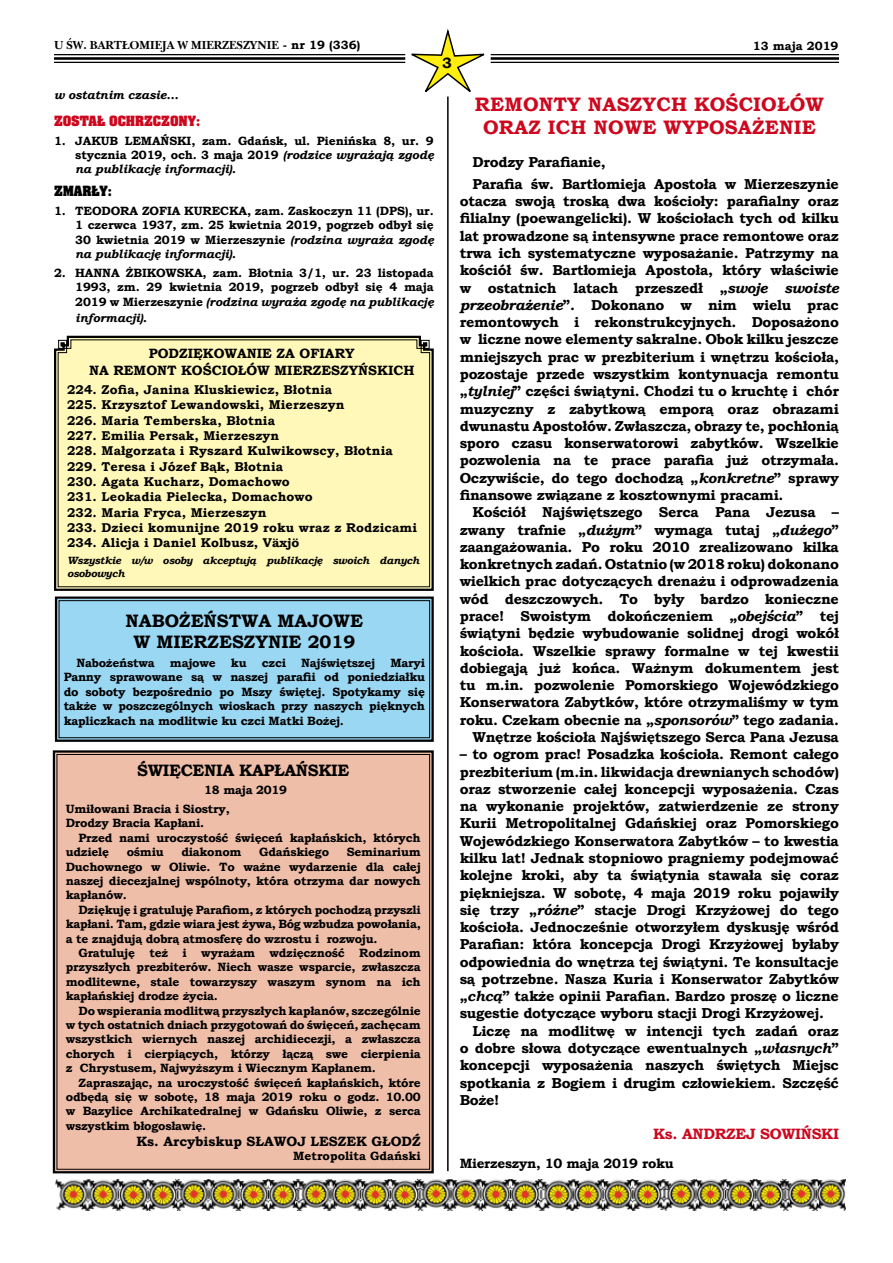
<style>
.page{position:relative;width:893px;height:1263px;background:#fff}
.page>*{position:absolute;margin:0;border:0;box-sizing:border-box;transform-origin:0 0}
.t1{font:700 19.5px/23.4px "Bookman Old Style";letter-spacing:.01em;color:#cd071e;text-align:center}
.t2{font:700 18px/21.6px "Bookman Old Style";color:#000;text-align:center}
.t3{font:700 16.5px "Bookman Old Style";letter-spacing:-.02em;color:#000}
.t4{font:700 15px "Bookman Old Style";letter-spacing:-.02em;color:#cd071e}
.t5{font:700 15px "Bookman Old Style";color:#000}
.t6{font:700 14.4px/17.2px "Bookman Old Style";letter-spacing:-.02em;color:#000;text-align:justify}
.t7{font:700 13.5px/16.2px "Bookman Old Style";color:#000;text-align:center}
.t8{font:700 13.5px "Bookman Old Style";letter-spacing:-.02em;color:#000}
.t9{font:700 12.75px/15.3px "Bookman Old Style";letter-spacing:.01em;color:#000}
.t10{font:700 12px/14.4px "Bookman Old Style";letter-spacing:-.02em;color:#000;text-align:justify}
.t11{font:700 12px "Nebraska";color:#000}
.t12{font:italic 700 12px "Bookman Old Style";letter-spacing:-.01em;color:#000}
.t13{font:700 12px "Bookman Old Style";color:#000}
.t14{font:700 12px "Aardvark";letter-spacing:-.01em;color:#cd071e}
.t15{font:700 12px "Aardvark";letter-spacing:-.01em;color:#000}
.t16{font:italic 700 10.5px/12.6px "Bookman Old Style";letter-spacing:-.02em;color:#000}
.s1{font-family:"Bookman Old Style"}
.s2{font-style:italic}
</style>
<div class="page">
<hr style="left:54px;top:54px;width:351px;height:1px;background:#000">
<hr style="left:54px;top:57px;width:351px;height:3px;background:#000">
<hr style="left:54px;top:62px;width:351px;height:1px;background:#000">
<hr style="left:491px;top:54px;width:348px;height:1px;background:#000">
<hr style="left:491px;top:57px;width:348px;height:3px;background:#000">
<hr style="left:491px;top:62px;width:348px;height:1px;background:#000">
<svg style="left:405px;top:28px;width:86px;height:69px"></svg>
<img style="left:55px;top:1179px;width:790px;height:31px">
<hr style="left:447px;top:97px;width:2px;height:1074px;background:#000">
<svg style="left:54px;top:335px;width:380px;height:256px;background:#646253"></svg>
<div style="left:57px;top:339px;width:373px;height:248px;background:#fff8b9"></div>
<svg style="left:54px;top:596px;width:380px;height:146px;background:#93cde7"></svg>
<div style="left:59px;top:600px;width:371px;height:138px;border:1px solid #000"></div>
<div style="left:52px;top:750px;width:382px;height:424px;background:#efbea8"></div>
<div style="left:57px;top:754px;width:373px;height:415px;border:1px solid #000"></div>
<p class="t11" style="left:54px;top:38px;width:308px">U ŒW. BART£OMIEJA W MIERZESZYNIE <span class="s1">- nr 19 (336)</span></p>
<p class="t13" style="left:753px;top:38px;width:87px">13 maja 2019</p>
<p class="t5" style="left:442px;top:52px;width:11px">3</p>
<p class="t12" style="left:54px;top:86px;width:126px">w ostatnim czasie...</p>
<p class="t14" style="left:54px;top:113px;width:148px">ZOSTAŁ OCHRZCZONY:</p>
<p class="t10" style="left:75px;top:133px;width:360px;text-indent:-21px">1. JAKUB LEMAŃSKI, zam. Gdańsk, ul. Pienińska 8, ur. 9 stycznia 2019, och. 3 maja 2019 <span class="s2">(rodzice wyrażają zgodę na publikację informacji).</span></p>
<p class="t15" style="left:54px;top:183px;width:59px">ZMARŁY:</p>
<p class="t10" style="left:75px;top:203px;width:360px;text-indent:-21px">1. TEODORA ZOFIA KURECKA, zam. Zaskoczyn 11 (DPS), ur.<br>1 czerwca 1937, zm. 25 kwietnia 2019, pogrzeb odbył się 30 kwietnia 2019 w Mierzeszynie <span class="s2">(rodzina wyraża zgodę na publikację informacji).</span></p>
<p class="t10" style="left:75px;top:265px;width:360px;text-indent:-21px">2. HANNA ŻBIKOWSKA, zam. Błotnia 3/1, ur. 23 listopada 1993, zm. 29 kwietnia 2019, pogrzeb odbył się 4 maja 2019 w Mierzeszynie <span class="s2">(rodzina wyraża zgodę na publikację</span></p>
<p class="t12" style="left:75px;top:309px;width:73px">informacji).</p>
<p class="t7" style="left:89px;top:346px;width:327px">PODZIĘKOWANIE ZA OFIARY<br>NA REMONT KOŚCIOŁÓW MIERZESZYŃSKICH</p>
<p class="t9" style="left:67px;top:382px;width:351px">224. Zofia, Janina Kluskiewicz, Błotnia<br>225. Krzysztof Lewandowski, Mierzeszyn<br>226. Maria Temberska, Błotnia<br>227. Emilia Persak, Mierzeszyn<br>228. Małgorzata i Ryszard Kulwikowscy, Błotnia 229. Teresa i Józef Bąk, Błotnia<br>230. Agata Kucharz, Domachowo<br>231. Leokadia Pielecka, Domachowo<br>232. Maria Fryca, Mierzeszyn<br>233. Dzieci komunijne 2019 roku wraz z Rodzicami 234. Alicja i Daniel Kolbusz, Växjö</p>
<p class="t16" style="left:67px;top:554px;width:354px">Wszystkie w/w osoby akceptują publikację swoich danych osobowych</p>
<p class="t2" style="left:126px;top:610px;width:239px">NABOŻEŃSTWA MAJOWE<br>W MIERZESZYNIE 2019</p>
<p class="t10" style="left:76px;top:655px;width:80px">Nabożeństwa</p>
<p class="t10" style="left:170px;top:655px;width:47px">majowe</p>
<p class="t10" style="left:231px;top:655px;width:17px">ku</p>
<p class="t10" style="left:262px;top:655px;width:26px">czci</p>
<p class="t10" style="left:301px;top:655px;width:75px">Najświętszej</p>
<h1 class="t1" style="left:475px;top:92px;width:351px">REMONTY NASZYCH KOŚCIOŁÓW<br>ORAZ ICH NOWE WYPOSAŻENIE</h1>
<p class="t6" style="left:472px;top:152px;width:368px;line-height:21.6px">Drodzy Parafianie,<br>Parafia św. Bartłomieja Apostoła w Mierzeszynie</p>
<p class="t6" style="left:460px;top:192px;width:381px">otacza swoją troską dwa kościoły: parafialny oraz filialny (poewangelicki). W kościołach tych od kilku lat prowadzone są intensywne prace remontowe oraz trwa ich systematyczne wyposażanie. Patrzymy na kościół św. Bartłomieja Apostoła, który właściwie w ostatnich latach przeszedł „<span class="s2">swoje swoiste przeobrażenie</span>”. Dokonano w nim wielu prac remontowych i rekonstrukcyjnych. Doposażono w liczne nowe elementy sakralne. Obok kilku jeszcze mniejszych prac w prezbiterium i wnętrzu kościoła, pozostaje przede wszystkim kontynuacja remontu „<span class="s2">tylniej</span>” części świątyni. Chodzi tu o kruchtę i chór muzyczny z zabytkową emporą oraz obrazami dwunastu Apostołów. Zwłaszcza, obrazy te, pochłonią sporo czasu konserwatorowi zabytków. Wszelkie pozwolenia na te prace parafia już otrzymała.<br>Oczywiście, do tego dochodzą „<span class="s2">konkretne</span>” sprawy finansowe związane z kosztownymi pracami.</p>
<p class="t6" style="left:460px;top:504px;width:381px;text-align:right">Kościół Najświętszego Serca Pana Jezusa – zwany trafnie „<span class="s2">dużym</span>” wymaga tutaj „<span class="s2">dużego</span>” zaangażowania. Po roku 2010 zrealizowano kilka konkretnych zadań. Ostatnio (w 2018 roku) dokonano wielkich prac dotyczących drenażu i odprowadzenia wód deszczowych. To były bardzo konieczne prace! Swoistym dokończeniem „<span class="s2">obejścia</span>” tej świątyni będzie wybudowanie solidnej drogi wokół kościoła. Wszelkie sprawy formalne w tej kwestii dobiegają już końca. Ważnym dokumentem jest tu m.in. pozwolenie Pomorskiego Wojewódzkiego Konserwatora Zabytków, które otrzymaliśmy w tym roku. Czekam obecnie na „<span class="s2">sponsorów</span>” tego zadania.<br>Wnętrze kościoła Najświętszego Serca Pana Jezusa</p>
<p class="t6" style="left:460px;top:745px;width:381px">– to ogrom prac! Posadzka kościoła. Remont całego prezbiterium (m.in. likwidacja drewnianych schodów) oraz stworzenie całej koncepcji wyposażenia. Czas na wykonanie projektów, zatwierdzenie ze strony Kurii Metropolitalnej Gdańskiej oraz Pomorskiego Wojewódzkiego Konserwatora Zabytków – to kwestia kilku lat! Jednak stopniowo pragniemy podejmować kolejne kroki, aby ta świątynia stawała się coraz piękniejsza. W sobotę, 4 maja 2019 roku pojawiły się trzy „<span class="s2">różne</span>” stacje Drogi Krzyżowej do tego kościoła. Jednocześnie otworzyłem dyskusję wśród Parafian: która koncepcja Drogi Krzyżowej byłaby odpowiednia do wnętrza tej świątyni. Te konsultacje są potrzebne. Nasza Kuria i Konserwator Zabytków „<span class="s2">chcą</span>” także opinii Parafian. Bardzo proszę o liczne sugestie dotyczące wyboru stacji Drogi Krzyżowej.</p>
<p class="t6" style="left:460px;top:1022px;width:381px;text-indent:13px">Liczę na modlitwę w intencji tych zadań oraz o dobre słowa dotyczące ewentualnych „<span class="s2">własnych</span>” koncepcji wyposażenia naszych świętych Miejsc spotkania z Bogiem i drugim człowiekiem. Szczęść Boże!</p>
<p class="t4" style="left:653px;top:1123px;width:187px">Ks. ANDRZEJ SOWIŃSKI</p>
<p class="t8" style="left:460px;top:1154px;width:216px">Mierzeszyn, 10 maja 2019 roku</p>
<p class="t10" style="left:64px;top:655px;width:363px;text-indent:327px">Maryi Panny sprawowane są w naszej parafii od poniedziałku do soboty bezpośrednio po Mszy świętej. Spotykamy się także w poszczególnych wioskach przy naszych pięknych kapliczkach na modlitwie ku czci Matki Bożej.</p>
<p class="t3" style="left:137px;top:759px;width:214px">ŚWIĘCENIA KAPŁAŃSKIE</p>
<p class="t10" style="left:66px;top:781px;width:223px;line-height:18.6px;text-indent:138px">18 maja 2019<br>Umiłowani Bracia i Siostry,</p>
<p class="t10" style="left:66px;top:816px;width:140px">Drodzy Bracia Kapłani.</p>
<p class="t10" style="left:79px;top:830px;width:344px">Przed nami uroczystość święceń kapłańskich, których</p>
<p class="t10" style="left:66px;top:845px;width:45px">udzielę</p>
<p class="t10" style="left:127px;top:845px;width:38px">ośmiu</p>
<p class="t10" style="left:181px;top:845px;width:62px">diakonom</p>
<p class="t10" style="left:259px;top:845px;width:71px">Gdańskiego</p>
<p class="t10" style="left:66px;top:845px;width:356px;text-indent:281px">Seminarium Duchownego w Oliwie. To ważne wydarzenie dla całej naszej diecezjalnej wspólnoty, która otrzyma dar nowych kapłanów.</p>
<p class="t10" style="left:66px;top:902px;width:356px;text-indent:13px">Dziękuję i gratuluję Parafiom, z których pochodzą przyszli kapłani. Tam, gdzie wiara jest żywa, Bóg wzbudza powołania, a te znajdują dobrą atmosferę do wzrostu i rozwoju.</p>
<p class="t10" style="left:66px;top:945px;width:356px;text-indent:13px">Gratuluję też i wyrażam wdzięczność Rodzinom przyszłych prezbiterów. Niech wasze wsparcie, zwłaszcza modlitewne, stale towarzyszy waszym synom na ich kapłańskiej drodze życia.</p>
<p class="t10" style="left:66px;top:1003px;width:356px;text-indent:13px">Do wspierania modlitwą przyszłych kapłanów, szczególnie w tych ostatnich dniach przygotowań do święceń, zachęcam wszystkich wiernych naszej archidiecezji, a zwłaszcza chorych i cierpiących, którzy łączą swe cierpienia z Chrystusem, Najwyższym i Wiecznym Kapłanem.</p>
<p class="t10" style="left:66px;top:1075px;width:356px;text-indent:13px">Zapraszając, na uroczystość święceń kapłańskich, które odbędą się w sobotę, 18 maja 2019 roku o godz. 10.00 w Bazylice Archikatedralnej w Gdańsku Oliwie, z serca wszystkim błogosławię.</p>
<p class="t7" style="left:136px;top:1133px;width:286px">Ks. Arcybiskup SŁAWOJ LESZEK GŁODŹ</p>
<p class="t13" style="left:293px;top:1147px;width:129px">Metropolita Gdański</p>
</div>
